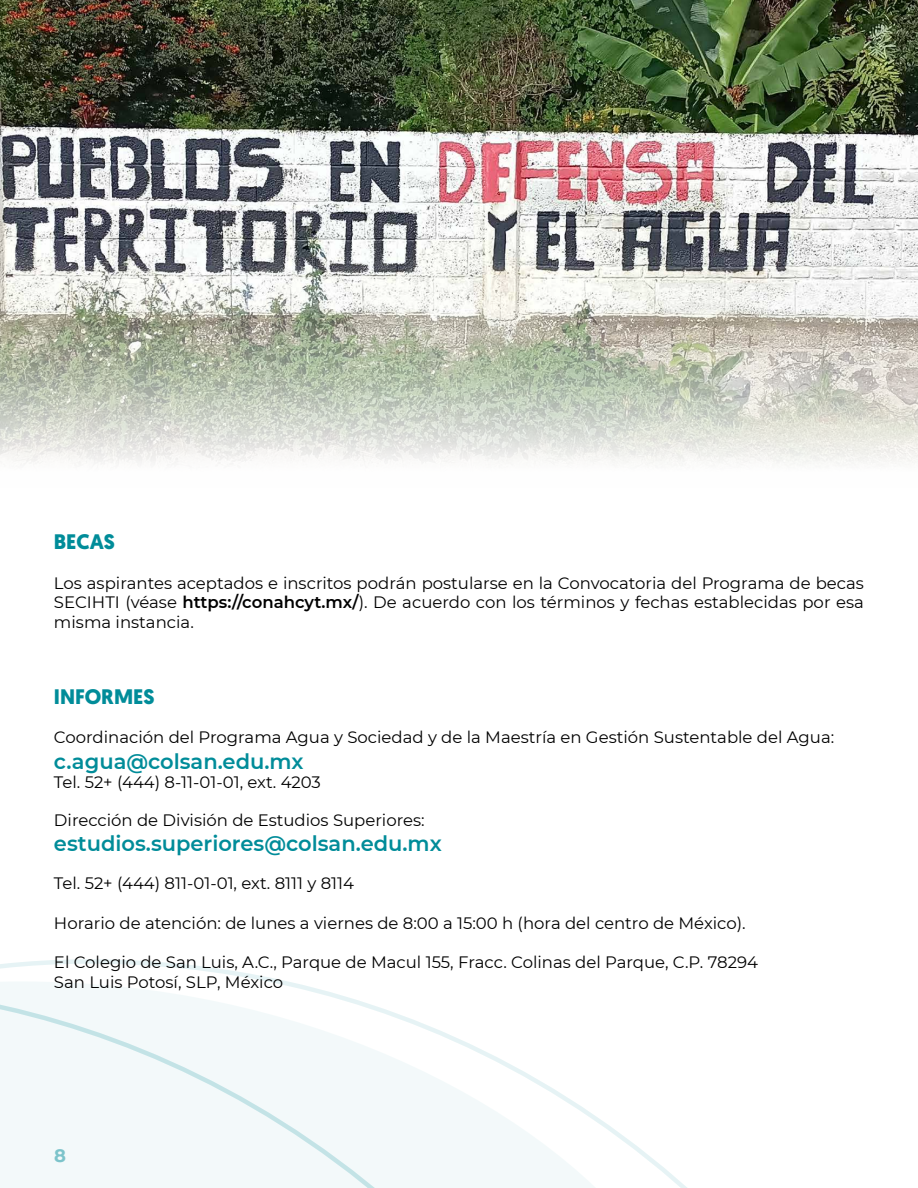
<style>
.page{position:relative;width:918px;height:1188px;background:#fff}
.page>*{position:absolute;margin:0;border:0;box-sizing:border-box;transform-origin:0 0}
.t1{font:600 21px "Montserrat";color:#008c99}
.t2{font:700 21px "Geomanist";color:#008c99}
.t3{font:700 18px "Montserrat";color:#008c99}
.t4{font:16.5px/19.8px "Montserrat";color:#000;text-align:justify}
.s1{font-weight:600}
</style>
<div class="page">
<svg style="left:0;top:959px;width:687px;height:229px"></svg>
<img style="left:0;top:0;width:918px;height:464px">
<p class="t2" style="left:54px;top:528px;width:63px">BECAS</p>
<p class="t4" style="left:54px;top:572px;width:811px">Los aspirantes aceptados e inscritos podrán postularse en la Convocatoria del Programa de becas SECIHTI (véase <span class="s1">https://conahcyt.mx/</span>). De acuerdo con los términos y fechas establecidas por esa misma instancia.</p>
<p class="t2" style="left:54px;top:682px;width:102px">INFORMES</p>
<p class="t4" style="left:54px;top:727px;width:782px">Coordinación del Programa Agua y Sociedad y de la Maestría en Gestión Sustentable del Agua:</p>
<p class="t1" style="left:54px;top:746px;width:251px">c.agua@colsan.edu.mx</p>
<p class="t4" style="left:54px;top:772px;width:268px">Tel. 52+ (444) 8-11-01-01, ext. 4203</p>
<p class="t4" style="left:54px;top:810px;width:372px">Dirección de División de Estudios Superiores:</p>
<p class="t1" style="left:54px;top:829px;width:389px">estudios.superiores@colsan.edu.mx</p>
<p class="t4" style="left:54px;top:873px;width:302px">Tel. 52+ (444) 811-01-01, ext. 8111 y 8114</p>
<p class="t4" style="left:54px;top:912px;width:693px">Horario de atención: de lunes a viernes de 8:00 a 15:00 h (hora del centro de México).</p>
<p class="t4" style="left:54px;top:952px;width:706px">El Colegio de San Luis, A.C., Parque de Macul 155, Fracc. Colinas del Parque, C.P. 78294<br>San Luis Potosí, SLP, México</p>
<p class="t3" style="left:54px;top:1143px;width:13px">8</p>
</div>
